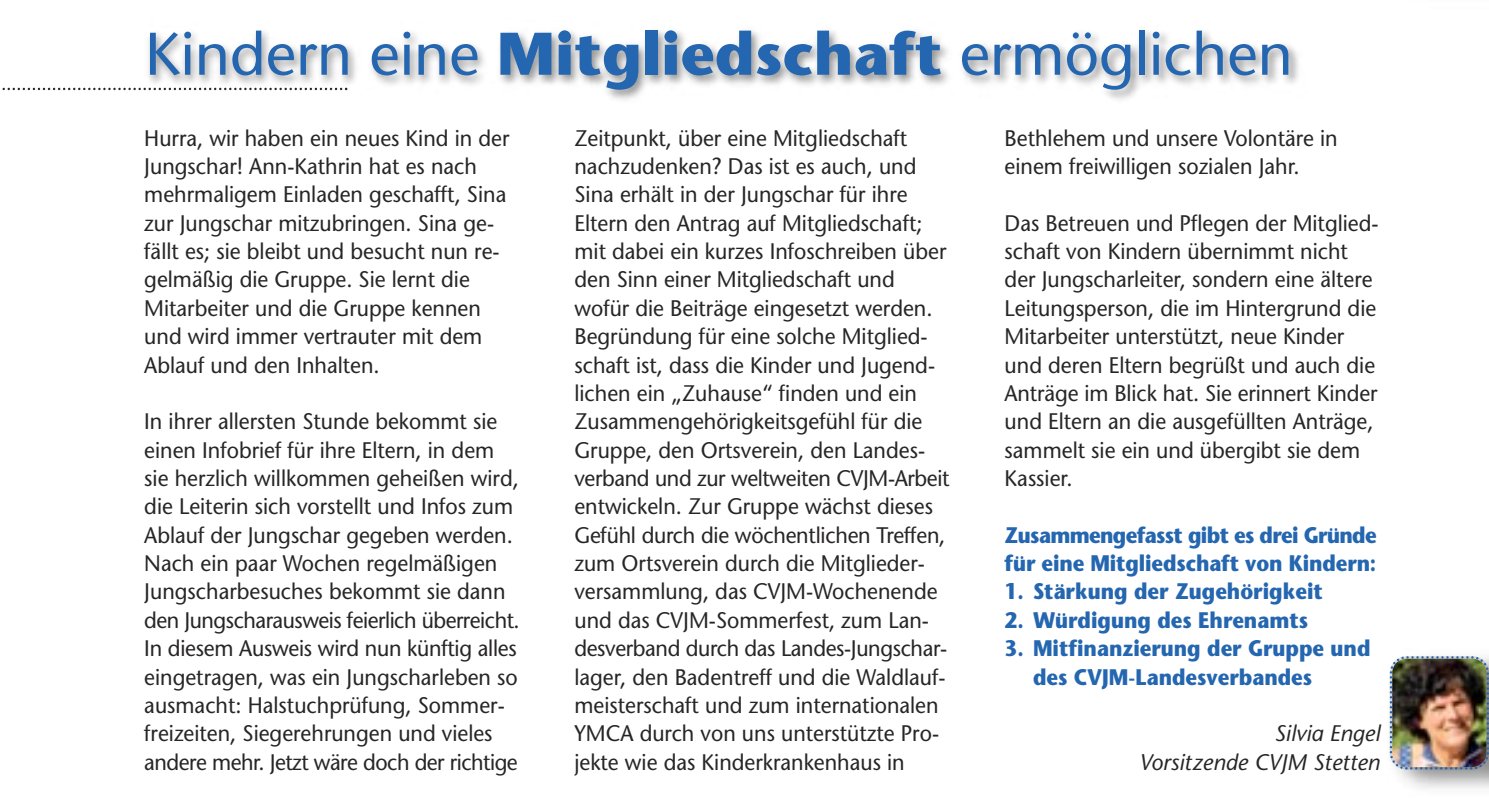
<style>
.page{position:relative;width:1489px;height:798px;background:#fff}
.page>*{position:absolute;margin:0;border:0;box-sizing:border-box;transform-origin:0 0}
.t1{font:60px "Stone Sans";color:#2566b0}
.t2{font:22.5px/28.2px "Stone Sans";color:#272526;scale:.95 1}
.t3{font:700 22.5px "Stone Sans";color:#2566b0;scale:.9 1}
.t4{font:italic 22.5px "Stone Sans";color:#272526}
.t5{font:700 22.5px "Stone Sans";letter-spacing:-.03em;color:#2566b0;scale:.9 1}
.s1{font-weight:700}
</style>
<div class="page">
<img style="left:1388px;top:655px;width:100px;height:115px">
<img style="left:129px;top:30px;width:1170px;height:70px">
<svg style="left:2px;top:88px;width:345px;height:2px"></svg>
<p class="t1" style="left:145px;top:31px;width:1149px">Kindern eine <span class="s1">Mitgliedschaft</span> ermöglichen</p>
<p class="t2" style="left:144px;top:126px;width:386px">Hurra, wir haben ein neues Kind in der Jungschar! Ann-Kathrin hat es nach mehrmaligem Einladen geschafft, Sina zur Jungschar mitzubringen. Sina ge&shy;fällt es; sie bleibt und besucht nun re&shy;gelmäßig die Gruppe. Sie lernt die Mitarbeiter und die Gruppe kennen und wird immer vertrauter mit dem Ablauf und den Inhalten.</p>
<p class="t2" style="left:144px;top:409px;width:396px">In ihrer allersten Stunde bekommt sie einen Infobrief für ihre Eltern, in dem sie herzlich willkommen geheißen wird, die Leiterin sich vorstellt und Infos zum Ablauf der Jungschar gegeben werden.<br>Nach ein paar Wochen regelmäßigen Jungscharbesuches bekommt sie dann den Jungscharausweis feierlich überreicht.</p>
<p class="t2" style="left:144px;top:636px;width:393px">In diesem Ausweis wird nun künftig alles</p>
<p class="t2" style="left:144px;top:665px;width:394px">eingetragen, was ein Jungscharleben so ausmacht: Halstuchprüfung, Sommer&shy;freizeiten, Siegerehrungen und vieles andere mehr. Jetzt wäre doch der richtige</p>
<p class="t2" style="left:574px;top:126px;width:361px">Zeitpunkt, über eine Mitgliedschaft nachzudenken? Das ist es auch, und<br>Sina erhält in der Jungschar für ihre</p>
<p class="t2" style="left:574px;top:211px;width:393px">Eltern den Antrag auf Mitgliedschaft; mit dabei ein kurzes Infoschreiben über den Sinn einer Mitgliedschaft und wofür die Beiträge eingesetzt werden.<br>Begründung für eine solche Mitglied&shy;schaft ist, dass die Kinder und Jugend-</p>
<p class="t2" style="left:574px;top:381px;width:396px">lichen ein „Zuhause“ finden und ein Zusammengehörigkeitsgefühl für die Gruppe, den Ortsverein, den Landes&shy;verband und zur weltweiten CVJM-Arbeit</p>
<p class="t2" style="left:574px;top:495px;width:392px">entwickeln. Zur Gruppe wächst dieses<br>Gefühl durch die wöchentlichen Treffen,</p>
<p class="t2" style="left:574px;top:551px;width:394px">zum Ortsverein durch die Mitglieder&shy;versammlung, das CVJM-Wochenende und das CVJM-Sommerfest, zum Lan&shy;desverband durch das Landes-Jungschar-</p>
<p class="t2" style="left:574px;top:665px;width:392px">lager, den Badentreff und die Waldlauf&shy;meisterschaft und zum internationalen YMCA durch von uns unterstützte Pro&shy;jekte wie das Kinderkrankenhaus in</p>
<p class="t2" style="left:1004px;top:126px;width:352px">Bethlehem und unsere Volontäre in einem freiwilligen sozialen Jahr.</p>
<p class="t2" style="left:1004px;top:211px;width:395px">Das Betreuen und Pflegen der Mitglied&shy;schaft von Kindern übernimmt nicht der Jungscharleiter, sondern eine ältere Leitungsperson, die im Hintergrund die Mitarbeiter unterstützt, neue Kinder und deren Eltern begrüßt und auch die Anträge im Blick hat. Sie erinnert Kinder</p>
<p class="t2" style="left:1004px;top:409px;width:390px">und Eltern an die ausgefüllten Anträge, sammelt sie ein und übergibt sie dem<br>Kassier.</p>
<p class="t5" style="left:1004px;top:526px;width:415px">Zusammengefasst gibt es drei Gründe</p>
<p class="t3" style="left:1004px;top:554px;width:414px">für eine Mitgliedschaft von Kindern:</p>
<p class="t3" style="left:1004px;top:583px;width:355px">1. Stärkung der Zugehörigkeit</p>
<p class="t3" style="left:1004px;top:611px;width:339px">2. Würdigung des Ehrenamts</p>
<p class="t3" style="left:1004px;top:639px;width:408px">3. Mitfinanzierung der Gruppe und</p>
<p class="t3" style="left:1032px;top:668px;width:312px">des CVJM-Landesverbandes</p>
<p class="t4" style="left:1274px;top:724px;width:107px">Silvia Engel</p>
<p class="t4" style="left:1139px;top:753px;width:242px">Vorsitzende CVJM Stetten</p>
</div>
